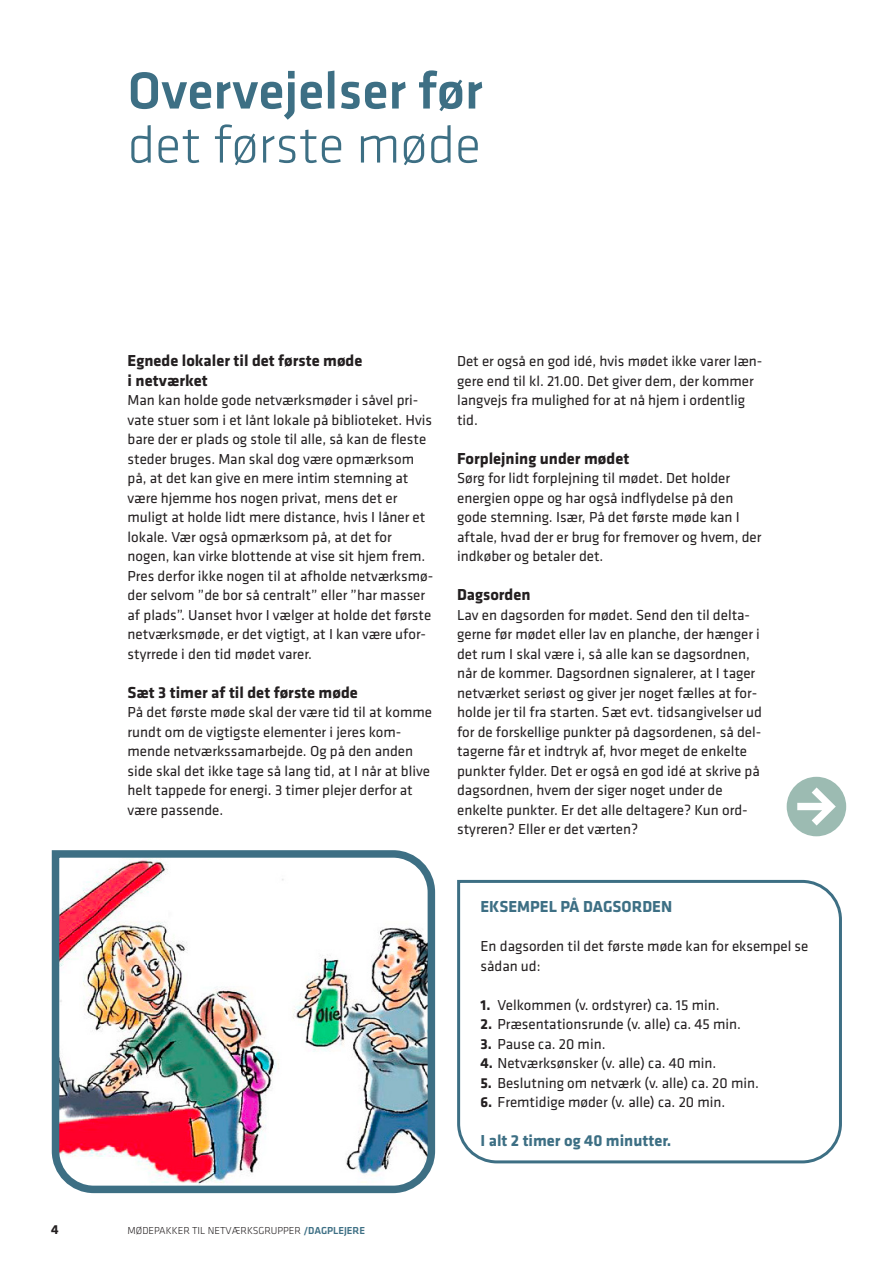
<style>
.page{position:relative;width:893px;height:1263px;background:#fff}
.page>*{position:absolute;margin:0;border:0;box-sizing:border-box;transform-origin:0 0}
.Overskrift_opslag_1{font:500 54px "Klavika";color:#3d6f84}
.Overskrift_opslag_2{font:300 54px "Klavika";color:#3d6f84}
.mellemrubrik{font:700 16.5px "Klavika";color:#231f20}
.BAR_Brød{font:700 16.5px "Klavika";color:#3d6f84}
.BAR_Brød-2{font:15px/19.5px "Klavika";color:#231f20}
.t1{font:700 13.5px "Klavika";color:#231f20}
.t2{font:300 10.5px "Klavika";color:#231f20}
.s1{font-weight:700}
.s2{font-weight:500;color:#3d6f84}
</style>
<div class="page">
<img style="left:51px;top:850px;width:385px;height:344px">
<svg style="left:457px;top:879px;width:385px;height:285px"></svg>
<svg style="left:787px;top:777px;width:59px;height:59px"></svg>
<p class="Overskrift_opslag_1" style="left:128px;top:54px;width:357px">Overvejelser før</p>
<p class="Overskrift_opslag_2" style="left:128px;top:112px;width:355px">det første møde</p>
<p class="mellemrubrik" style="left:128px;top:349px;width:236px">Egnede lokaler til det første møde</p>
<p class="mellemrubrik" style="left:128px;top:368px;width:82px">i netværket</p>
<p class="BAR_Brød-2" style="left:128px;top:390px;width:307px">Man kan holde gode netværksmøder i såvel pri&shy;vate stuer som i et lånt lokale på biblioteket. Hvis bare der er plads og stole til alle, så kan de fleste steder bruges. Man skal dog være opmærksom på, at det kan give en mere intim stemning at være hjemme hos nogen privat, mens det er muligt at holde lidt mere distance, hvis I låner et lokale. Vær også opmærksom på, at det for nogen, kan virke blottende at vise sit hjem frem.<br>Pres derfor ikke nogen til at afholde netværksmø&shy;der selvom ”de bor så centralt” eller ”har masser af plads”. Uanset hvor I vælger at holde det første netværksmøde, er det vigtigt, at I kan være ufor&shy;styrrede i den tid mødet varer.</p>
<p class="mellemrubrik" style="left:128px;top:680px;width:232px">Sæt 3 timer af til det første møde</p>
<p class="BAR_Brød-2" style="left:128px;top:702px;width:306px">På det første møde skal der være tid til at komme rundt om de vigtigste elementer i jeres kom&shy;mende netværkssamarbejde. Og på den anden side skal det ikke tage så lang tid, at I når at blive helt tappede for energi. 3 timer plejer derfor at være passende.</p>
<p class="BAR_Brød-2" style="left:457px;top:351px;width:307px">Det er også en god idé, hvis mødet ikke varer læn&shy;gere end til kl. 21.00. Det giver dem, der kommer langvejs fra mulighed for at nå hjem i ordentlig tid.</p>
<p class="mellemrubrik" style="left:457px;top:446px;width:174px">Forplejning under mødet</p>
<p class="BAR_Brød-2" style="left:457px;top:468px;width:306px">Sørg for lidt forplejning til mødet. Det holder energien oppe og har også indflydelse på den gode stemning. Især, På det første møde kan I aftale, hvad der er brug for fremover og hvem, der indkøber og betaler det.</p>
<p class="mellemrubrik" style="left:457px;top:583px;width:75px">Dagsorden</p>
<p class="BAR_Brød-2" style="left:457px;top:604px;width:306px">Lav en dagsorden for mødet. Send den til delta&shy;gerne før mødet eller lav en planche, der hænger i det rum I skal være i, så alle kan se dagsordnen, når de kommer. Dagsordnen signalerer, at I tager netværket seriøst og giver jer noget fælles at for&shy;holde jer til fra starten. Sæt evt. tidsangivelser ud for de forskellige punkter på dagsordenen, så del&shy;tagerne får et indtryk af, hvor meget de enkelte punkter fylder. Det er også en god idé at skrive på dagsordnen, hvem der siger noget under de enkelte punkter. Er det alle deltagere? Kun ord&shy;styreren? Eller er det værten?</p>
<p class="BAR_Brød" style="left:480px;top:895px;width:193px">EKSEMPEL PÅ DAGSORDEN</p>
<p class="BAR_Brød-2" style="left:480px;top:936px;width:329px">En dagsorden til det første møde kan for eksempel se sådan ud:</p>
<p class="BAR_Brød-2" style="left:480px;top:994px;width:241px"><span class="s1">1.</span> Velkommen (v. ordstyrer) ca. 15 min.</p>
<p class="BAR_Brød-2" style="left:480px;top:1014px;width:262px"><span class="s1">2.</span> Præsentationsrunde (v. alle) ca. 45 min.</p>
<p class="BAR_Brød-2" style="left:480px;top:1033px;width:126px"><span class="s1">3.</span> Pause ca. 20 min.</p>
<p class="BAR_Brød-2" style="left:480px;top:1053px;width:237px"><span class="s1">4.</span> Netværksønsker (v. alle) ca. 40 min.</p>
<p class="BAR_Brød-2" style="left:480px;top:1072px;width:280px"><span class="s1">5.</span> Beslutning om netværk (v. alle) ca. 20 min.</p>
<p class="BAR_Brød-2" style="left:480px;top:1092px;width:246px"><span class="s1">6.</span> Fremtidige møder (v. alle) ca. 20 min.</p>
<p class="BAR_Brød" style="left:480px;top:1129px;width:192px">I alt 2 timer og 40 minutter.</p>
<p class="t1" style="left:51px;top:1220px;width:9px">4</p>
<p class="t2" style="left:128px;top:1224px;width:239px">MØDEPAKKER TIL NETVÆRKSGRUPPER <span class="s2">/DAGPLEJERE</span></p>
</div>
